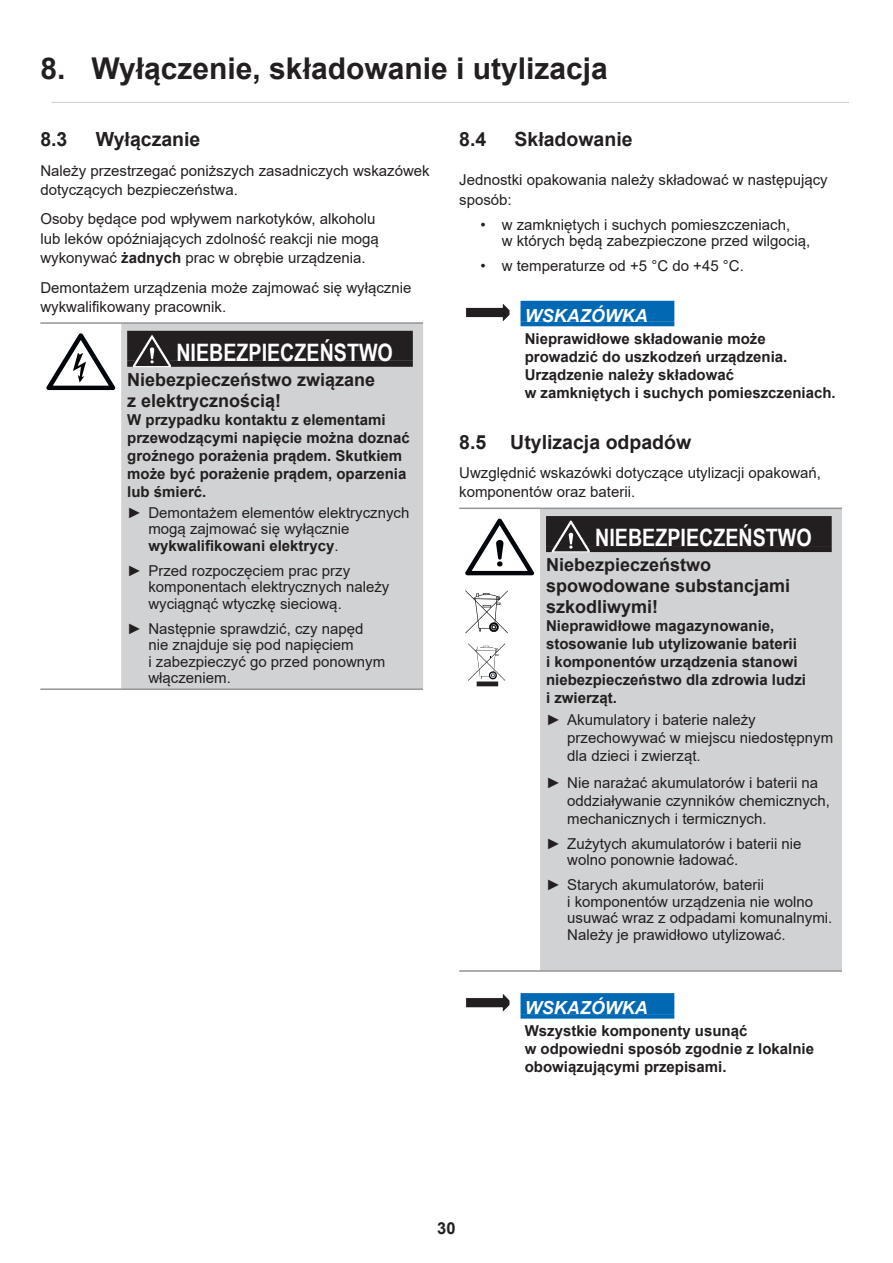
<style>
.page{position:relative;width:893px;height:1263px;background:#fff}
.page>*{position:absolute;margin:0;border:0;box-sizing:border-box;transform-origin:0 0}
.t1{font:700 30px "Arial";color:#231f20}
.t2{font:700 24px "Arial Narrow";color:#fff}
.t3{font:700 19.5px "Arial";color:#231f20}
.t4{font:700 18px/21px "Arial";color:#231f20}
.t5{font:italic 700 18px "Arial";color:#fff}
.t6{font:700 16.5px "Arial";color:#231f20}
.t7{font:15px/16.5px "Arial";color:#231f20}
.t8{font:700 15px/18px "Arial";color:#231f20}
.s1{font-weight:700}
</style>
<div class="page">
<svg style="left:466px;top:304px;width:43px;height:18px"></svg>
<div style="left:520px;top:301px;width:154px;height:21px;background:#0168b3"></div>
<hr style="left:520px;top:322px;width:154px;height:4px;background:#0168b3">
<div style="left:540px;top:509px;width:302px;height:461px;background:#d1d2d4"></div>
<hr style="left:540px;top:508px;width:302px;height:1px;background:#939598">
<hr style="left:459px;top:970px;width:81px;height:2px;background:#939598">
<hr style="left:459px;top:508px;width:81px;height:1px;background:#939598">
<hr style="left:540px;top:970px;width:302px;height:2px;background:#939598">
<svg style="left:465px;top:519px;width:69px;height:56px"></svg>
<svg style="left:465px;top:590px;width:43px;height:44px"></svg>
<svg style="left:468px;top:643px;width:37px;height:38px"></svg>
<hr style="left:477px;top:682px;width:20px;height:4px;background:#231f20">
<div style="left:477px;top:681px;width:21px;height:5px;border:1px solid #231f20"></div>
<div style="left:546px;top:516px;width:286px;height:30px;background:#231f20"></div>
<div style="left:546px;top:546px;width:286px;height:6px;background:#231f20"></div>
<svg style="left:551px;top:520px;width:39px;height:32px"></svg>
<svg style="left:466px;top:994px;width:43px;height:18px"></svg>
<div style="left:520px;top:993px;width:154px;height:21px;background:#0168b3"></div>
<svg style="left:520px;top:1014px;width:154px;height:4px"></svg>
<div style="left:121px;top:324px;width:302px;height:364px;background:#d1d2d4"></div>
<hr style="left:121px;top:322px;width:302px;height:2px;background:#939598">
<hr style="left:40px;top:688px;width:81px;height:2px;background:#939598">
<hr style="left:40px;top:322px;width:81px;height:2px;background:#939598">
<hr style="left:121px;top:688px;width:302px;height:2px;background:#939598">
<svg style="left:46px;top:333px;width:69px;height:57px"></svg>
<div style="left:127px;top:331px;width:286px;height:30px;background:#231f20"></div>
<div style="left:127px;top:361px;width:286px;height:6px;background:#231f20"></div>
<svg style="left:133px;top:334px;width:38px;height:33px"></svg>
<hr style="left:51px;top:102px;width:798px;height:1px;background:#d1d2d4">
<h1 class="t1" style="left:40px;top:47px;width:569px">8. Wyłączenie, składowanie i utylizacja</h1>
<h3 class="t3" style="left:40px;top:126px;width:29px">8.3</h3>
<h3 class="t3" style="left:96px;top:126px;width:106px">Wyłączanie</h3>
<p class="t7" style="left:40px;top:160px;width:391px;line-height:19.5px">Należy przestrzegać poniższych zasadniczych wskazówek dotyczących bezpieczeństwa.</p>
<p class="t7" style="left:40px;top:209px;width:340px;line-height:19.5px">Osoby będące pod wpływem narkotyków, alkoholu lub leków opóźniających zdolność reakcji nie mogą wykonywać <span class="s1">żadnych</span> prac w obrębie urządzenia.</p>
<p class="t7" style="left:40px;top:277px;width:372px;line-height:19.5px">Demontażem urządzenia może zajmować się wyłącznie wykwalifikowany pracownik.</p>
<h2 class="t2" style="left:176px;top:334px;width:218px">NIEBEZPIECZEŃSTWO</h2>
<p class="t4" style="left:127px;top:369px;width:250px">Niebezpieczeństwo związane z elektrycznością!</p>
<p class="t8" style="left:127px;top:411px;width:284px">W przypadku kontaktu z elementami przewodzącymi napięcie można doznać groźnego porażenia prądem. Skutkiem może być porażenie prądem, oparzenia lub śmierć.</p>
<p class="t7" style="left:148px;top:504px;width:262px;text-indent:-21px">► Demontażem elementów elektrycznych mogą zajmować się wyłącznie <span class="s1">wykwalifikowani elektrycy</span>.</p>
<p class="t7" style="left:148px;top:562px;width:242px;text-indent:-21px">► Przed rozpoczęciem prac przy komponentach elektrycznych należy wyciągnąć wtyczkę sieciową.</p>
<p class="t7" style="left:148px;top:620px;width:238px;text-indent:-21px">► Następnie sprawdzić, czy napęd nie znajduje się pod napięciem<br>i zabezpieczyć go przed ponownym włączeniem.</p>
<h3 class="t3" style="left:459px;top:126px;width:29px">8.4</h3>
<h3 class="t3" style="left:514px;top:126px;width:120px">Składowanie</h3>
<p class="t7" style="left:459px;top:170px;width:370px;line-height:19.5px">Jednostki opakowania należy składować w następujący sposób:</p>
<p class="t7" style="left:502px;top:216px;width:310px;text-indent:-21px">• w zamkniętych i suchych pomieszczeniach,<br>w których będą zabezpieczone przed wilgocią,</p>
<p class="t7" style="left:480px;top:258px;width:265px">• w temperaturze od +5 °C do +45 °C.</p>
<p class="t5" style="left:525px;top:303px;width:124px">WSKAZÓWKA</p>
<p class="t8" style="left:525px;top:330px;width:312px">Nieprawidłowe składowanie może prowadzić do uszkodzeń urządzenia.<br>Urządzenie należy składować<br>w zamkniętych i suchych pomieszczeniach.</p>
<h3 class="t3" style="left:459px;top:428px;width:233px">8.5 Utylizacja odpadów</h3>
<p class="t7" style="left:459px;top:463px;width:363px;line-height:19.5px">Uwzględnić wskazówki dotyczące utylizacji opakowań, komponentów oraz baterii.</p>
<h2 class="t2" style="left:595px;top:519px;width:218px">NIEBEZPIECZEŃSTWO</h2>
<p class="t4" style="left:546px;top:554px;width:246px">Niebezpieczeństwo spowodowane substancjami szkodliwymi!</p>
<p class="t8" style="left:546px;top:617px;width:262px">Nieprawidłowe magazynowanie, stosowanie lub utylizowanie baterii<br>i komponentów urządzenia stanowi niebezpieczeństwo dla zdrowia ludzi i zwierząt.</p>
<p class="t7" style="left:567px;top:711px;width:267px;line-height:18px;text-indent:-21px">► Akumulatory i baterie należy przechowywać w miejscu niedostępnym dla dzieci i zwierząt.</p>
<p class="t7" style="left:567px;top:773px;width:264px;line-height:18px;text-indent:-21px">► Nie narażać akumulatorów i baterii na oddziaływanie czynników chemicznych, mechanicznych i termicznych.</p>
<p class="t7" style="left:567px;top:835px;width:236px;text-indent:-21px">► Zużytych akumulatorów i baterii nie wolno ponownie ładować.</p>
<p class="t7" style="left:567px;top:877px;width:267px;text-indent:-21px">► Starych akumulatorów, baterii<br>i komponentów urządzenia nie wolno usuwać wraz z odpadami komunalnymi.<br>Należy je prawidłowo utylizować.</p>
<p class="t5" style="left:525px;top:996px;width:124px">WSKAZÓWKA</p>
<p class="t8" style="left:525px;top:1022px;width:291px">Wszystkie komponenty usunąć<br>w odpowiedni sposób zgodnie z lokalnie obowiązującymi przepisami.</p>
<p class="t6" style="left:437px;top:1216px;width:20px">30</p>
</div>
